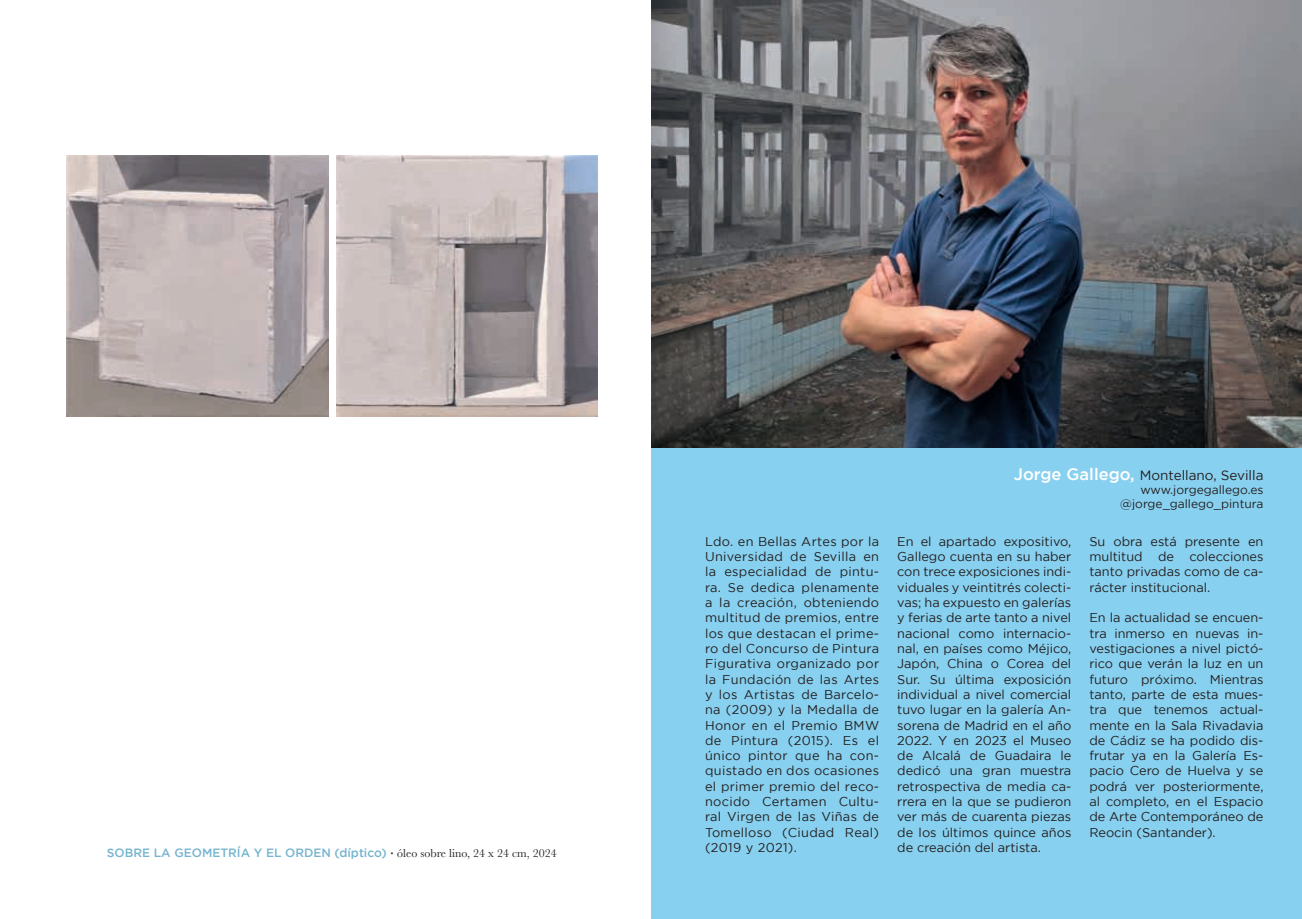
<style>
.page{position:relative;width:1302px;height:919px;background:#fff}
.page>*{position:absolute;margin:0;border:0;box-sizing:border-box;transform-origin:0 0}
.t1{font:13.5px "Gotham";color:#231f20}
.t2{font:12.75px/15.3px "Gotham";color:#231f20;text-align:justify}
.t3{font:500 12px "Gotham";color:#76b4cf}
.t4{font:12px/14.4px "Gotham";color:#231f20;text-align:right}
.s1{color:#231f20}
.s2{font-family:"Baskerville";font-weight:400;color:#231f20}
.s3{font-weight:500;font-size:16.5px;color:#fff}
</style>
<div class="page">
<div style="left:651px;top:435px;width:650px;height:483px;background:#88d0ef"></div>
<img style="left:67px;top:156px;width:261px;height:261px">
<img style="left:336px;top:156px;width:261px;height:261px">
<img style="left:651px;top:0;width:650px;height:448px">
<p class="t3" style="left:107px;top:846px;width:451px">SOBRE LA GEOMETRÍA Y EL ORDEN (díptico) <span class="s1">·</span> <span class="s2">óleo sobre lino, 24 x 24 cm, 2024</span></p>
<p class="t1" style="left:1013px;top:467px;width:251px"><span class="s3">Jorge Gallego,</span> Montellano, Sevilla</p>
<p class="t4" style="left:1120px;top:482px;width:145px">www.jorgegallego.es @jorge_gallego_pintura</p>
<p class="t2" style="left:705px;top:533px;width:176px">Ldo. en Bellas Artes por la Universidad de Sevilla en la especialidad de pintu&shy;ra. Se dedica plenamente a la creación, obteniendo multitud de premios, entre los que destacan el prime&shy;ro del Concurso de Pintura Figurativa organizado por la Fundación de las Artes y los Artistas de Barcelo&shy;na (2009) y la Medalla de Honor en el Premio BMW de Pintura (2015). Es el único pintor que ha con&shy;quistado en dos ocasiones el primer premio del reco&shy;nocido Certamen Cultu&shy;ral Virgen de las Viñas de Tomelloso (Ciudad Real) (2019 y 2021).</p>
<p class="t2" style="left:897px;top:533px;width:176px">En el apartado expositivo, Gallego cuenta en su haber con trece exposiciones indi&shy;viduales y veintitrés colecti&shy;vas; ha expuesto en galerías y ferias de arte tanto a nivel nacional como internacio&shy;nal, en países como Méjico, Japón, China o Corea del Sur. Su última exposición individual a nivel comercial tuvo lugar en la galería An&shy;sorena de Madrid en el año 2022. Y en 2023 el Museo de Alcalá de Guadaira le dedicó una gran muestra retrospectiva de media ca&shy;rrera en la que se pudieron ver más de cuarenta piezas de los últimos quince años de creación del artista.</p>
<p class="t2" style="left:1089px;top:533px;width:176px">Su obra está presente en multitud de colecciones tanto privadas como de ca&shy;rácter institucional.</p>
<p class="t2" style="left:1089px;top:610px;width:176px">En la actualidad se encuen&shy;tra inmerso en nuevas in&shy;vestigaciones a nivel pictó&shy;rico que verán la luz en un futuro próximo. Mientras tanto, parte de esta mues&shy;tra que tenemos actual&shy;mente en la Sala Rivadavia de Cádiz se ha podido dis&shy;frutar ya en la Galería Es&shy;pacio Cero de Huelva y se podrá ver posteriormente, al completo, en el Espacio de Arte Contemporáneo de Reocin (Santander).</p>
</div>
